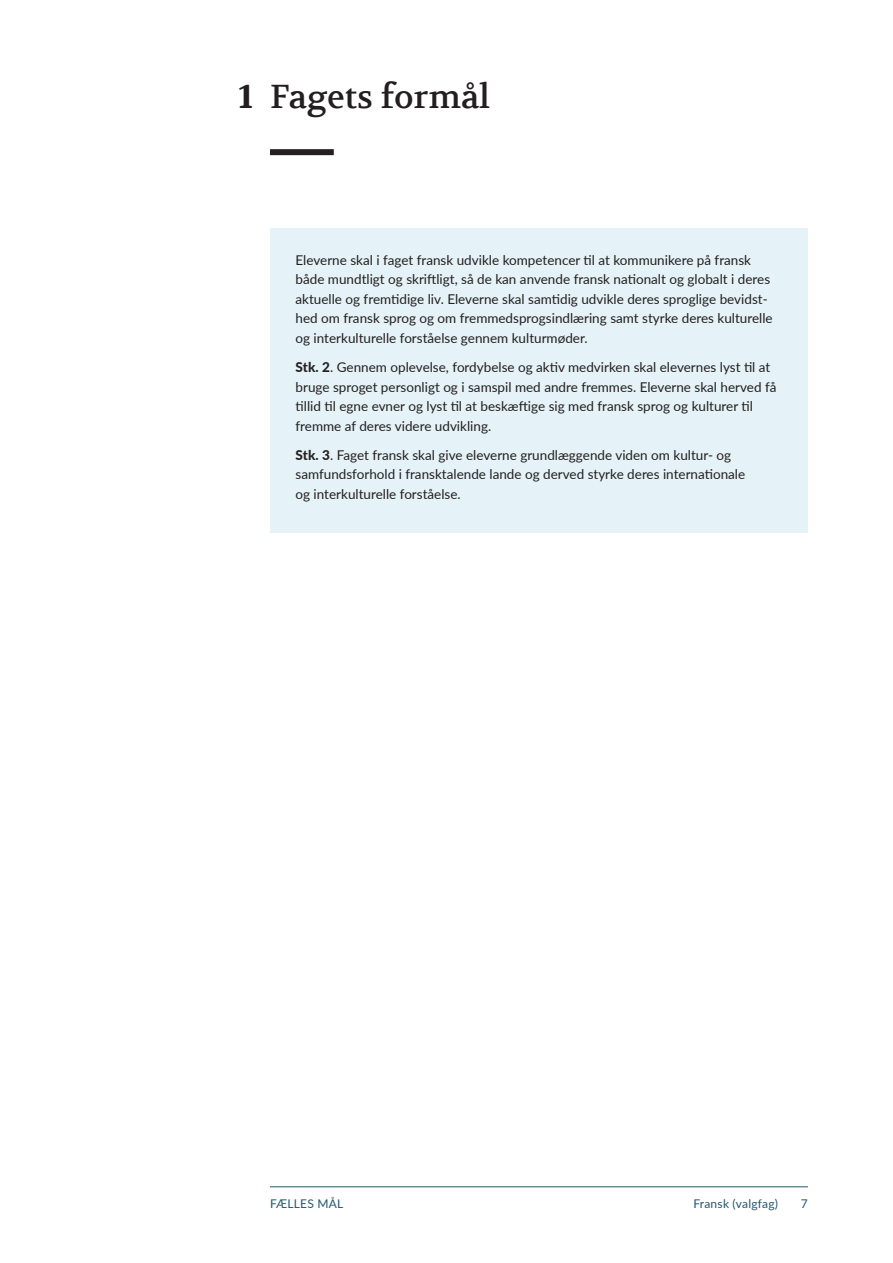
<style>
.page{position:relative;width:893px;height:1263px;background:#fff}
.page>*{position:absolute;margin:0;border:0;box-sizing:border-box;transform-origin:0 0}
._02_Overskrift_22_30{font:33px "Volkhov";color:#231f20}
._02_kapitel_NR{font:700 33px "Volkhov";color:#231f20}
._04_Brødtekst_9_13{font:13.5px/19.5px "Lato";color:#231f20}
.t1{font:12px "Lato";letter-spacing:.02em;color:#23576d}
.s1{font-weight:800}
</style>
<div class="page">
<div style="left:270px;top:149px;width:64px;height:6px;background:#231f20"></div>
<div style="left:270px;top:228px;width:538px;height:305px;background:#e5f2f7"></div>
<hr style="left:270px;top:1186px;width:538px;height:1px;background:#23576d">
<p class="_02_kapitel_NR" style="left:238px;top:77px;width:16px">1</p>
<p class="_02_Overskrift_22_30" style="left:270px;top:76px;width:222px">Fagets formål</p>
<p class="_04_Brødtekst_9_13" style="left:296px;top:250px;width:479px">Eleverne skal i faget fransk udvikle kompetencer til at kommunikere på fransk både mundtligt og skriftligt, så de kan anvende fransk nationalt og globalt i deres aktuelle og fremtidige liv. Eleverne skal samtidig udvikle deres sproglige bevidst&shy;hed om fransk sprog og om fremmedsprogsindlæring samt styrke deres kulturelle og interkulturelle forståelse gennem kulturmøder.</p>
<p class="_04_Brødtekst_9_13" style="left:296px;top:357px;width:482px"><span class="s1">Stk. 2</span>. Gennem oplevelse, fordybelse og aktiv medvirken skal elevernes lyst til at bruge sproget personligt og i samspil med andre fremmes. Eleverne skal herved få tillid til egne evner og lyst til at beskæftige sig med fransk sprog og kulturer til fremme af deres videre udvikling.</p>
<p class="_04_Brødtekst_9_13" style="left:296px;top:445px;width:451px"><span class="s1">Stk. 3</span>. Faget fransk skal give eleverne grundlæggende viden om kultur- og samfundsforhold i fransktalende lande og derved styrke deres internationale og interkulturelle forståelse.</p>
<p class="t1" style="left:270px;top:1195px;width:25px">Fælles</p>
<p class="t1" style="left:317px;top:1195px;width:24px">Mål</p>
<p class="t1" style="left:693px;top:1195px;width:86px">Fransk (valgfag)</p>
<p class="t1" style="left:801px;top:1195px;width:8px">7</p>
</div>
